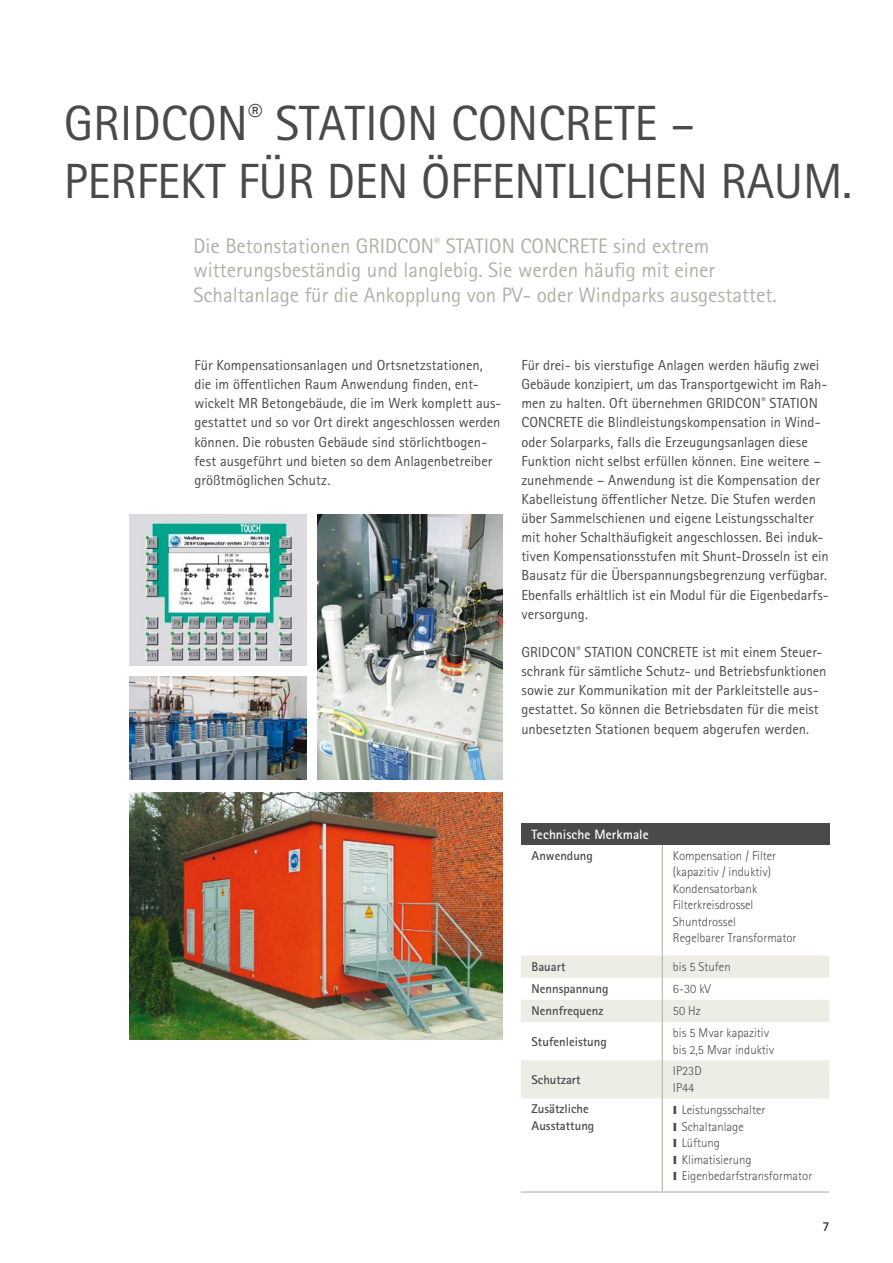
<style>
.page{position:relative;width:893px;height:1263px;background:#fff}
.page>*{position:absolute;margin:0;border:0;box-sizing:border-box;transform-origin:0 0}
.t1{font:49.5px/57.4px "Rotis Sans Serif Pro Cyr";letter-spacing:-.005em;color:#4a4a49}
.t2{font:21px/24.8px "Rotis Sans Serif Pro Cyr";color:#b2b1a7}
.t3{font:14.55px/19.2px "Rotis Sans Serif Pro Cyr";color:#4a4a49}
.t4{font:700 13.5px "Rotis Sans Serif Pro Cyr";letter-spacing:.005em;color:#fff}
.t5{font:13.5px "Rotis Sans Serif Pro Cyr";color:#4a4a49}
.t6{font:300 12.75px/16.5px "Rotis Sans Serif Pro Cyr";color:#4a4a49}
.t7{font:700 12.75px/16.5px "Rotis Sans Serif Pro Cyr";color:#4a4a49}
.s1{font-family:"Arial";font-weight:900;font-size:11.25px}
</style>
<div class="page">
<div style="left:521px;top:823px;width:308px;height:22px;background:#4a4a49"></div>
<svg style="left:521px;top:845px;width:308px;height:346px"></svg>
<hr style="left:662px;top:845px;width:1px;height:110px;background:#b2b1a7">
<svg style="left:521px;top:955px;width:308px;height:143px"></svg>
<hr style="left:662px;top:1022px;width:1px;height:38px;background:#b2b1a7">
<hr style="left:662px;top:1060px;width:1px;height:38px;background:#b2b1a7">
<hr style="left:662px;top:1098px;width:1px;height:93px;background:#b2b1a7">
<hr style="left:521px;top:1191px;width:141px;height:1px;background:#b2b1a7">
<hr style="left:662px;top:1191px;width:167px;height:1px;background:#b2b1a7">
<img style="left:129px;top:793px;width:373px;height:247px">
<img style="left:129px;top:676px;width:177px;height:103px">
<img style="left:129px;top:514px;width:177px;height:151px">
<img style="left:318px;top:514px;width:184px;height:266px">
<h1 class="t1" style="left:64px;top:95px;width:790px">GRIDCON<sup>®</sup> STATION CONCRETE –<br>PERFEKT FÜR DEN ÖFFENTLICHEN RAUM.</h1>
<h2 class="t2" style="left:193px;top:233px;width:585px">Die Betonstationen GRIDCON<sup>®</sup> STATION CONCRETE sind extrem witterungsbeständig und langlebig. Sie werden häufig mit einer<br>Schaltanlage für die Ankopplung von PV- oder Windparks ausgestattet.</h2>
<p class="t3" style="left:195px;top:356px;width:308px">Für Kompensationsanlagen und Ortsnetzstationen, die im öffentlichen Raum Anwendung finden, ent&shy;wickelt MR Betongebäude, die im Werk komplett aus&shy;gestattet und so vor Ort direkt angeschlossen werden können. Die robusten Gebäude sind störlichtbogen&shy;fest ausgeführt und bieten so dem Anlagenbetreiber größtmöglichen Schutz.</p>
<p class="t3" style="left:521px;top:356px;width:309px">Für drei- bis vierstufige Anlagen werden häufig zwei Gebäude konzipiert, um das Transportgewicht im Rah&shy;men zu halten. Oft übernehmen GRIDCON<sup>®</sup> STATION CONCRETE die Blindleistungskompensation in Wind&shy;oder Solarparks, falls die Erzeugungsanlagen diese Funktion nicht selbst erfüllen können. Eine weitere – zunehmende – Anwendung ist die Kompensation der Kabelleistung öffentlicher Netze. Die Stufen werden über Sammelschienen und eigene Leistungsschalter mit hoher Schalthäufigkeit angeschlossen. Bei induk&shy;tiven Kompensationsstufen mit Shunt-Drosseln ist ein Bausatz für die Überspannungsbegrenzung verfügbar.<br>Ebenfalls erhältlich ist ein Modul für die Eigenbedarfs&shy;versorgung.</p>
<p class="t3" style="left:521px;top:643px;width:307px">GRIDCON<sup>®</sup> STATION CONCRETE ist mit einem Steuer&shy;schrank für sämtliche Schutz- und Betriebsfunktionen sowie zur Kommunikation mit der Parkleitstelle aus&shy;gestattet. So können die Betriebsdaten für die meist unbesetzten Stationen bequem abgerufen werden.</p>
<p class="t4" style="left:531px;top:826px;width:119px">Technische Merkmale</p>
<p class="t7" style="left:531px;top:847px;width:63px">Anwendung</p>
<p class="t6" style="left:673px;top:847px;width:125px">Kompensation / Filter (kapazitiv / induktiv)<br>Kondensatorbank<br>Filterkreisdrossel<br>Shuntdrossel<br>Regelbarer Transformator</p>
<p class="t7" style="left:531px;top:958px;width:36px">Bauart</p>
<p class="t6" style="left:673px;top:959px;width:59px">bis 5 Stufen</p>
<p class="t7" style="left:531px;top:980px;width:78px">Nennspannung</p>
<p class="t6" style="left:673px;top:981px;width:39px">6-30 kV</p>
<p class="t7" style="left:531px;top:1003px;width:73px">Nennfrequenz</p>
<p class="t6" style="left:673px;top:1003px;width:29px">50 Hz</p>
<p class="t7" style="left:531px;top:1033px;width:77px">Stufenleistung</p>
<p class="t6" style="left:673px;top:1025px;width:103px">bis 5 Mvar kapazitiv bis 2,5 Mvar induktiv</p>
<p class="t7" style="left:531px;top:1071px;width:51px">Schutzart</p>
<p class="t6" style="left:673px;top:1063px;width:30px">IP23D<br>IP44</p>
<p class="t7" style="left:531px;top:1101px;width:64px">Zusätzliche<br>Ausstattung</p>
<p class="t6" style="left:673px;top:1102px;width:141px"><span class="s1">I</span> Leistungsschalter<br><span class="s1">I</span> Schaltanlage<br><span class="s1">I</span> Lüftung<br><span class="s1">I</span> Klimatisierung<br><span class="s1">I</span> Eigenbedarfstransformator</p>
<p class="t5" style="left:822px;top:1218px;width:8px">7</p>
</div>
